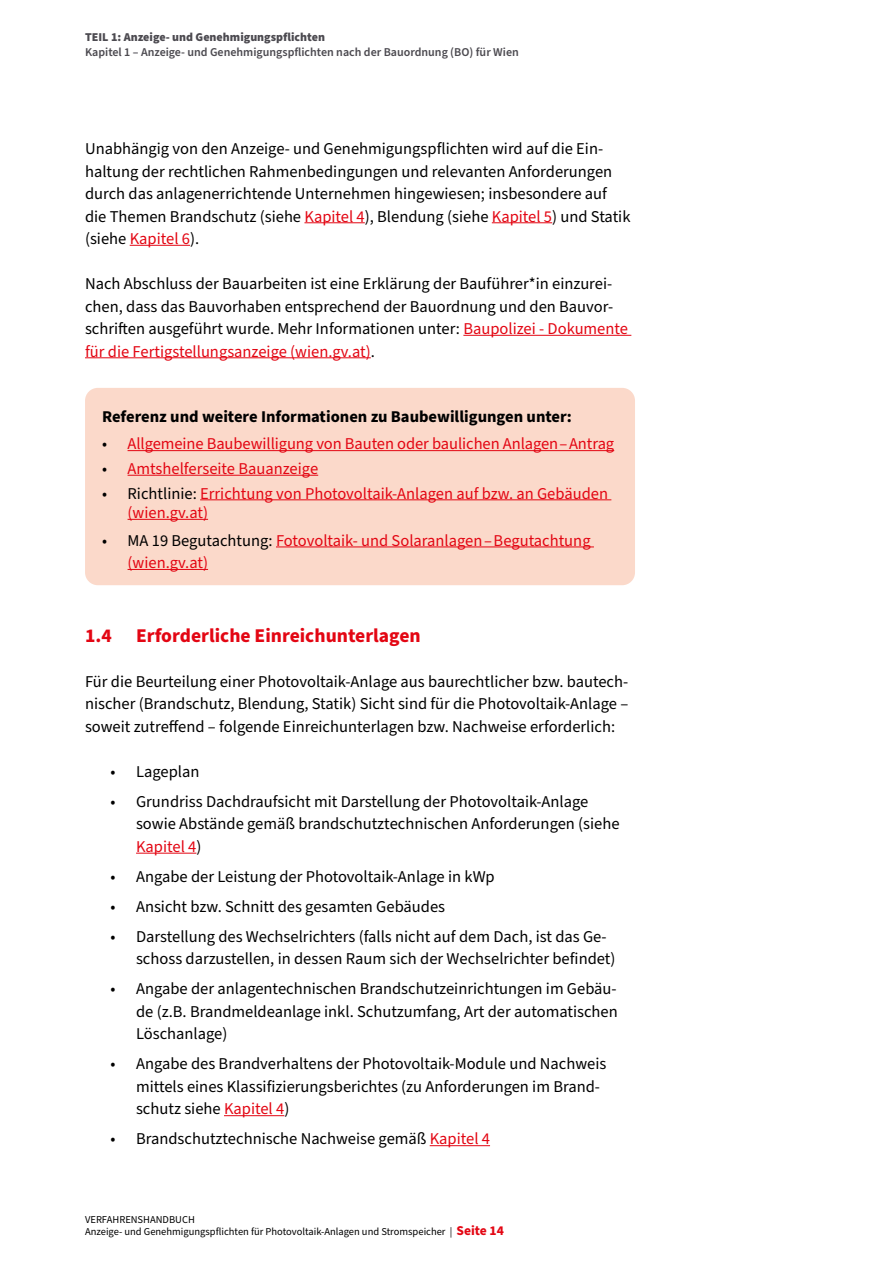
<style>
.page{position:relative;width:893px;height:1263px;background:#fff}
.page>*{position:absolute;margin:0;border:0;box-sizing:border-box;transform-origin:0 0}
.Base_Copy{font:700 19.5px "Source Sans Pro";color:#e30613}
.Base_Copy-2{font:16.5px/22.5px "Source Sans Pro";color:#000}
.Aufzählung{font:16.5px/22.5px "Source Sans Pro";color:#000}
.Aufzählung_Infobox{font:16.5px/19.5px "Source Sans Pro";color:#e30613}
.t1{font:700 16.5px "Source Sans Pro";color:#000}
.t2{font:600 12px "Source Sans Pro";color:#4c4a50}
.t3{font:900 12px "Source Sans Pro";color:#4c4a50}
.t4{font:10.5px/12px "Source Sans Pro";color:#000}
.s1{color:#e30613}
.s2{color:#000}
.s3{font-weight:700;font-size:13.5px;color:#e30613}
</style>
<div class="page">
<hr style="left:304px;top:222px;width:61px;height:1px;background:#e30613">
<hr style="left:492px;top:222px;width:60px;height:1px;background:#e30613">
<hr style="left:130px;top:245px;width:60px;height:1px;background:#e30613">
<hr style="left:463px;top:335px;width:168px;height:1px;background:#e30613">
<hr style="left:85px;top:357px;width:286px;height:1px;background:#e30613">
<hr style="left:136px;top:853px;width:60px;height:1px;background:#e30613">
<hr style="left:224px;top:1115px;width:60px;height:1px;background:#e30613">
<hr style="left:430px;top:1145px;width:60px;height:1px;background:#e30613">
<div style="left:85px;top:388px;width:550px;height:197px;background:#fbd9ca;border-radius:13px"></div>
<hr style="left:128px;top:450px;width:486px;height:1px;background:#e30613">
<hr style="left:128px;top:475px;width:190px;height:1px;background:#e30613">
<hr style="left:200px;top:499px;width:411px;height:1px;background:#e30613">
<hr style="left:128px;top:519px;width:80px;height:1px;background:#e30613">
<hr style="left:276px;top:546px;width:318px;height:1px;background:#e30613">
<hr style="left:128px;top:569px;width:80px;height:1px;background:#e30613">
<p class="t3" style="left:85px;top:29px;width:241px">TEIL 1: Anzeige- und Genehmigungspflichten</p>
<p class="t2" style="left:85px;top:44px;width:435px">Kapitel 1 – Anzeige- und Genehmigungspflichten nach der Bauordnung (BO) für Wien</p>
<p class="Base_Copy-2" style="left:85px;top:138px;width:547px">Unabhängig von den Anzeige- und Genehmigungspflichten wird auf die Ein&shy;haltung der rechtlichen Rahmenbedingungen und relevanten Anforderungen durch das anlagenerrichtende Unternehmen hingewiesen; insbesondere auf die Themen Brandschutz (siehe <span class="s1">Kapitel 4</span>), Blendung (siehe <span class="s1">Kapitel 5</span>) und Statik (siehe <span class="s1">Kapitel 6</span>).</p>
<p class="Base_Copy-2" style="left:85px;top:273px;width:544px">Nach Abschluss der Bauarbeiten ist eine Erklärung der Bauführer*in einzurei&shy;chen, dass das Bauvorhaben entsprechend der Bauordnung und den Bauvor&shy;schriften ausgeführt wurde. Mehr Informationen unter: <span class="s1">Baupolizei - Dokumente für die Fertigstellungsanzeige (wien.gv.at)</span>.</p>
<p class="t1" style="left:102px;top:405px;width:471px">Referenz und weitere Informationen zu Baubewilligungen unter:</p>
<p class="Aufzählung_Infobox" style="left:102px;top:435px;width:514px"><span class="s2">•</span> Allgemeine Baubewilligung von Bauten oder baulichen Anlagen – Antrag</p>
<p class="Aufzählung_Infobox" style="left:102px;top:459px;width:218px"><span class="s2">•</span> Amtshelferseite Bauanzeige</p>
<p class="Aufzählung_Infobox" style="left:128px;top:484px;width:482px;text-indent:-26px"><span class="s2">• Richtlinie:</span> Errichtung von Photovoltaik-Anlagen auf bzw. an Gebäuden (wien.gv.at)</p>
<p class="Aufzählung_Infobox" style="left:128px;top:529px;width:465px;line-height:22.5px;text-indent:-26px"><span class="s2">• MA 19 Begutachtung:</span> Fotovoltaik- und Solaranlagen – Begutachtung (wien.gv.at)</p>
<p class="Base_Copy" style="left:85px;top:622px;width:337px">1.4 Erforderliche Einreichunterlagen</p>
<p class="Base_Copy-2" style="left:85px;top:671px;width:545px;text-align:justify">Für die Beurteilung einer Photovoltaik-Anlage aus baurechtlicher bzw. bautech&shy;nischer (Brandschutz, Blendung, Statik) Sicht sind für die Photovoltaik-Anlage – soweit zutreffend – folgende Einreichunterlagen bzw. Nachweise erforderlich:</p>
<p class="Aufzählung" style="left:111px;top:761px;width:90px">• Lageplan</p>
<p class="Aufzählung" style="left:136px;top:791px;width:485px;text-indent:-26px">• Grundriss Dachdraufsicht mit Darstellung der Photovoltaik-Anlage sowie Abstände gemäß brandschutztechnischen Anforderungen (siehe<br><span class="s1">Kapitel 4</span>)</p>
<p class="Aufzählung" style="left:111px;top:866px;width:386px">• Angabe der Leistung der Photovoltaik-Anlage in kWp</p>
<p class="Aufzählung" style="left:111px;top:896px;width:336px">• Ansicht bzw. Schnitt des gesamten Gebäudes</p>
<p class="Aufzählung" style="left:136px;top:926px;width:481px;text-indent:-26px">• Darstellung des Wechselrichters (falls nicht auf dem Dach, ist das Ge&shy;schoss darzustellen, in dessen Raum sich der Wechselrichter befindet)</p>
<p class="Aufzählung" style="left:136px;top:978px;width:483px;text-align:justify;text-indent:-26px">• Angabe der anlagentechnischen Brandschutzeinrichtungen im Gebäu&shy;de (z.B. Brandmeldeanlage inkl. Schutzumfang, Art der automatischen Löschanlage)</p>
<p class="Aufzählung" style="left:136px;top:1053px;width:472px;text-indent:-26px">• Angabe des Brandverhaltens der Photovoltaik-Module und Nachweis mittels eines Klassifizierungsberichtes (zu Anforderungen im Brand&shy;schutz siehe <span class="s1">Kapitel 4</span>)</p>
<p class="Aufzählung" style="left:111px;top:1128px;width:381px">• Brandschutztechnische Nachweise gemäß <span class="s1">Kapitel 4</span></p>
<p class="t4" style="left:85px;top:1214px;width:420px">VERFAHRENSHANDBUCH<br>Anzeige- und Genehmigungspflichten für Photovoltaik-Anlagen und Stromspeicher | <span class="s3">Seite 14</span></p>
</div>
